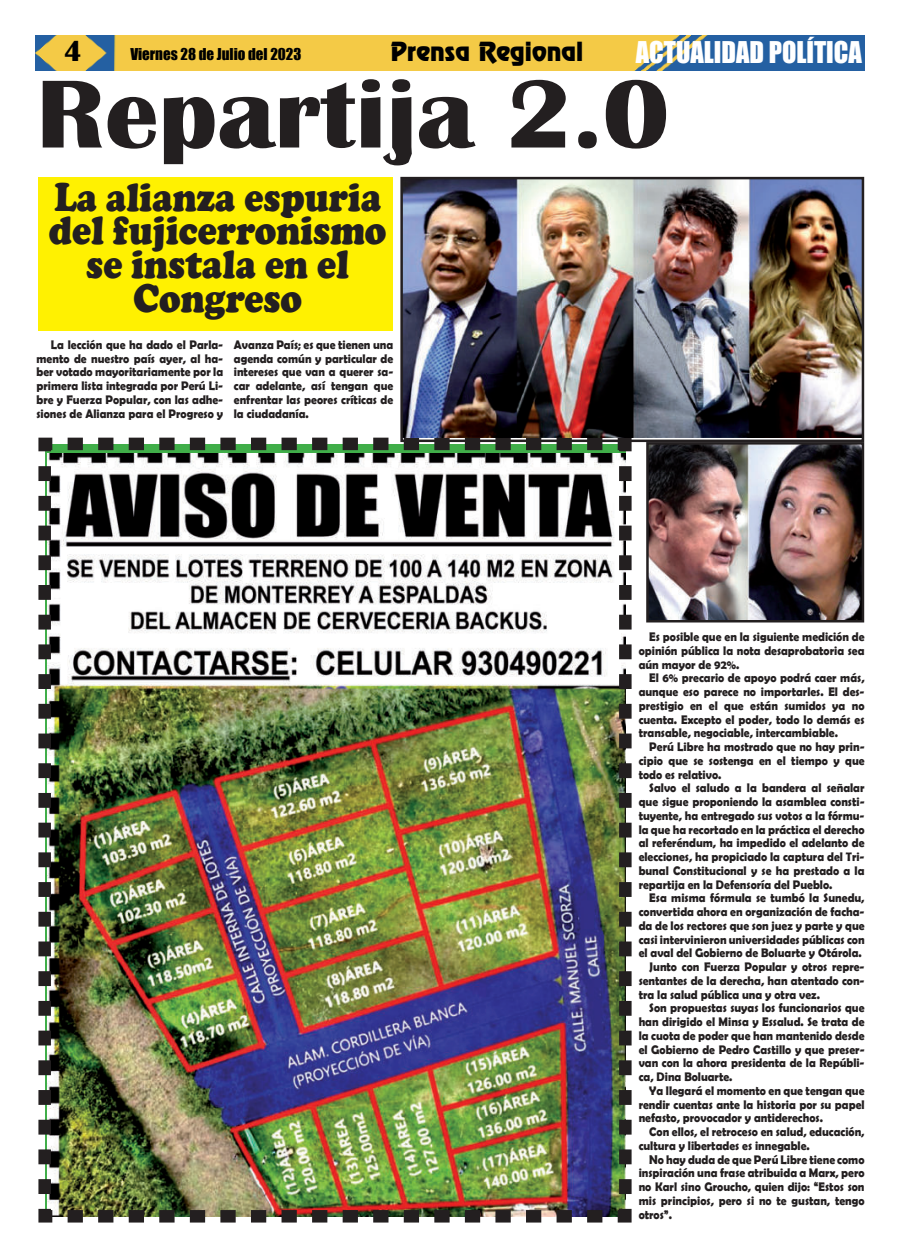
<style>
.page{position:relative;width:900px;height:1258px;background:#fff}
.page>*{position:absolute;margin:0;border:0;box-sizing:border-box;transform-origin:0 0}
.t1{font:700 100px "Britannic";color:#231f20;scale:1.08 1}
.t2{font:900 41.25px/33.8px "Cooper";color:#231f20;text-align:center;scale:.87 1}
.t3{font:700 30px "Britannic";color:#000}
.t4{font:27.5px "Impact";color:#fff;scale:.96 1}
.t5{font:23.75px "Renfrew Normal";color:#000}
.t6{font:15px "Impact";color:#000}
.t7{font:700 12.5px/13.8px "Berlin Sans FB Demi";color:#231f20;text-align:justify;scale:.93 1}
</style>
<div class="page">
<img style="left:35px;top:35px;width:830px;height:36px">
<img style="left:38px;top:437px;width:600px;height:786px">
<div style="left:38px;top:177px;width:355px;height:153px;background:#fff101"></div>
<img style="left:404px;top:181px;width:456px;height:257px">
<div style="left:400px;top:177px;width:464px;height:265px;border:3px solid #231f20"></div>
<img style="left:650px;top:446px;width:210px;height:172px">
<div style="left:646px;top:442px;width:218px;height:180px;border:3px solid #231f20"></div>
<h3 class="t3" style="left:64px;top:36px;width:20px">4</h3>
<p class="t6" style="left:130px;top:46px;width:173px">Viernes 28 de Julio del 2023</p>
<h3 class="t5" style="left:390px;top:41px;width:194px">Prensa Regional</h3>
<h3 class="t4" style="left:636px;top:38px;width:237px">ACTUALIDAD POLÍTICA</h3>
<h1 class="t1" style="left:36px;top:63px;width:587px">Repartija 2.0</h1>
<h2 class="t2" style="left:49px;top:179px;width:391px">La alianza espuria del fujicerronismo se instala en el<br>Congreso</h2>
<p class="t7" style="left:36px;top:338px;width:202px;text-indent:14px">La lección que ha dado el Parla&shy;mento de nuestro país ayer, al ha&shy;ber votado mayoritariamente por la primera lista integrada por Perú Li&shy;bre y Fuerza Popular, con las adhe&shy;siones de Alianza para el Progreso y</p>
<p class="t7" style="left:234px;top:338px;width:173px">Avanza País; es que tienen una agenda común y particular de intereses que van a querer sa&shy;car adelante, así tengan que enfrentar las peores críticas de la ciudadanía.</p>
<p class="t7" style="left:639px;top:631px;width:244px;text-indent:11px">Es posible que en la siguiente medición de opinión pública la nota desaprobatoria sea aún mayor de 92%.</p>
<p class="t7" style="left:639px;top:672px;width:244px;text-indent:11px">El 6% precario de apoyo podrá caer más, aunque eso parece no importarles. El des&shy;prestigio en el que están sumidos ya no cuenta. Excepto el poder, todo lo demás es transable, negociable, intercambiable.</p>
<p class="t7" style="left:639px;top:741px;width:244px;text-indent:11px">Perú Libre ha mostrado que no hay prin&shy;cipio que se sostenga en el tiempo y que todo es relativo.</p>
<p class="t7" style="left:639px;top:782px;width:244px;text-indent:11px">Salvo el saludo a la bandera al señalar que sigue proponiendo la asamblea consti&shy;tuyente, ha entregado sus votos a la fórmu&shy;la que ha recortado en la práctica el derecho al referéndum, ha impedido el adelanto de elecciones, ha propiciado la captura del Tri&shy;bunal Constitucional y se ha prestado a la repartija en la Defensoría del Pueblo.</p>
<p class="t7" style="left:649px;top:892px;width:233px">Esa misma fórmula se tumbó la Sunedu,</p>
<p class="t7" style="left:639px;top:906px;width:244px">convertida ahora en organización de facha-</p>
<p class="t7" style="left:639px;top:919px;width:244px">da de los rectores que son juez y parte y que</p>
<p class="t7" style="left:639px;top:933px;width:244px">casi intervinieron universidades públicas con</p>
<p class="t7" style="left:639px;top:947px;width:241px">el aval del Gobierno de Boluarte y Otárola.</p>
<p class="t7" style="left:649px;top:961px;width:233px">Junto con Fuerza Popular y otros repre-</p>
<p class="t7" style="left:639px;top:974px;width:244px">sentantes de la derecha, han atentado con-</p>
<p class="t7" style="left:639px;top:988px;width:196px">tra la salud pública una y otra vez.</p>
<p class="t7" style="left:649px;top:1002px;width:233px">Son propuestas suyas los funcionarios que</p>
<p class="t7" style="left:639px;top:1016px;width:244px">han dirigido el Minsa y Essalud. Se trata de</p>
<p class="t7" style="left:639px;top:1029px;width:244px">la cuota de poder que han mantenido desde</p>
<p class="t7" style="left:639px;top:1043px;width:244px">el Gobierno de Pedro Castillo y que preser-</p>
<p class="t7" style="left:639px;top:1057px;width:244px">van con la ahora presidenta de la Repúbli-</p>
<p class="t7" style="left:639px;top:1071px;width:102px">ca, Dina Boluarte.</p>
<p class="t7" style="left:649px;top:1084px;width:233px">Ya llegará el momento en que tengan que</p>
<p class="t7" style="left:639px;top:1098px;width:244px">rendir cuentas ante la historia por su papel</p>
<p class="t7" style="left:639px;top:1112px;width:200px">nefasto, provocador y antiderechos.</p>
<p class="t7" style="left:649px;top:1126px;width:233px">Con ellos, el retroceso en salud, educación,</p>
<p class="t7" style="left:639px;top:1139px;width:186px">cultura y libertades es innegable.</p>
<p class="t7" style="left:649px;top:1153px;width:233px">No hay duda de que Perú Libre tiene como</p>
<p class="t7" style="left:639px;top:1167px;width:244px">inspiración una frase atribuida a Marx, pero</p>
<p class="t7" style="left:639px;top:1181px;width:244px">no Karl sino Groucho, quien dijo: “Estos son</p>
<p class="t7" style="left:639px;top:1194px;width:244px">mis principios, pero si no te gustan, tengo</p>
<p class="t7" style="left:639px;top:1208px;width:37px">otros”.</p>
</div>
